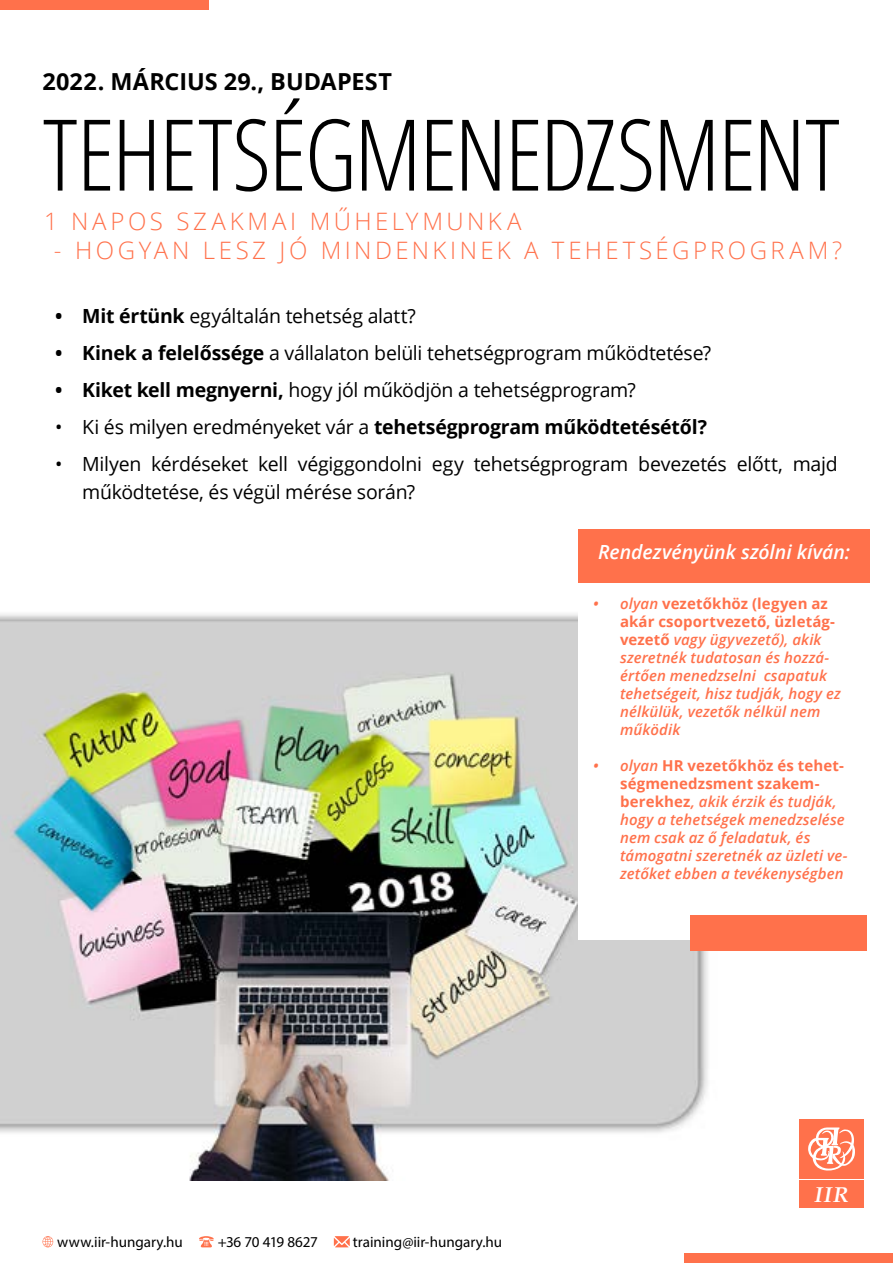
<style>
.page{position:relative;width:893px;height:1263px;background:#fff}
.page>*{position:absolute;margin:0;border:0;box-sizing:border-box;transform-origin:0 0}
.t1{font:300 condensed 99px "Open Sans";letter-spacing:-.025em;color:#000}
.t2{font:300 24px "Open Sans";letter-spacing:.145em;color:#ff714b}
.t3{font:700 23.4px "Open Sans";color:#000}
.t4{font:italic 700 21.45px "Palatino Linotype";color:#fff}
.t5{font:19.5px/28.5px "Open Sans";letter-spacing:-.015em;color:#000}
.t6{font:700 19.5px "Open Sans";letter-spacing:-.01em;color:#000}
.t7{font:italic 600 19.5px "Open Sans";letter-spacing:-.005em;color:#fff}
.t8{font:15.15px "Myriad Pro";letter-spacing:-.005em;color:#000}
.t9{font:15.15px "Myriad Pro";letter-spacing:-.025em;color:#000}
.t10{font:italic 600 15px/18px "Open Sans";letter-spacing:.005em;color:#ff714b}
.s1{font-weight:700}
.s2{font-weight:400}
.s3{font-weight:700;font-style:normal}
</style>
<div class="page">
<img style="left:0;top:614px;width:708px;height:566px">
<div style="left:685px;top:1253px;width:208px;height:10px;background:#ff714b"></div>
<div style="left:0;top:0;width:208px;height:10px;background:#ff714b"></div>
<svg style="left:43px;top:1236px;width:10px;height:11px"></svg>
<svg style="left:199px;top:1236px;width:15px;height:11px"></svg>
<svg style="left:334px;top:1236px;width:16px;height:11px"></svg>
<div style="left:799px;top:1119px;width:65px;height:60px;background:#ff714b"></div>
<svg style="left:808px;top:1127px;width:47px;height:44px"></svg>
<div style="left:799px;top:1180px;width:65px;height:28px;background:#ff714b"></div>
<div style="left:578px;top:583px;width:289px;height:356px;background:#fff"></div>
<div style="left:690px;top:915px;width:177px;height:36px;background:#ff714b"></div>
<div style="left:578px;top:529px;width:292px;height:54px;background:#ff714b"></div>
<h3 class="t3" style="left:43px;top:65px;width:351px">2022. MÁRCIUS 29., BUDAPEST</h3>
<h1 class="t1" style="left:43px;top:88px;width:798px">TEHETSÉGMENEDZSMENT</h1>
<h2 class="t2" style="left:44px;top:205px;width:479px">1 NAPOS SZAKMAI MŰHELYMUNKA</h2>
<h2 class="t2" style="left:54px;top:233px;width:790px">- HOGYAN LESZ JÓ MINDENKINEK A TEHETSÉGPROGRAM?</h2>
<h3 class="t5" style="left:55px;top:301px;width:362px"><span class="s1">• Mit értünk</span> egyáltalán tehetség alatt?</h3>
<h3 class="t5" style="left:55px;top:338px;width:657px"><span class="s1">• Kinek a felelőssége</span> a vállalaton belüli tehetségprogram működtetése?</h3>
<h3 class="t5" style="left:55px;top:375px;width:582px"><span class="s1">• Kiket kell megnyerni,</span> hogy jól működjön a tehetségprogram?</h3>
<h3 class="t6" style="left:55px;top:413px;width:653px"><span class="s2">• Ki és milyen eredményeket vár a</span> tehetségprogram működtetésétől?</h3>
<h3 class="t5" style="left:82px;top:449px;width:757px;text-indent:-27px">• Milyen kérdéseket kell végiggondolni egy tehetségprogram bevezetés előtt, majd működtetése, és végül mérése során?</h3>
<h3 class="t7" style="left:598px;top:539px;width:253px">Rendezvényünk szólni kíván:</h3>
<p class="t10" style="left:620px;top:595px;width:222px;text-indent:-27px">• olyan <span class="s3">vezetőkhöz (legyen az akár csoportvezető, üzletág&shy;vezető</span> vagy ügyvezető), akik szeretnék tudatosan és hozzá&shy;értően menedzselni csapatuk tehetségeit, hisz tudják, hogy ez nélkülük, vezetők nélkül nem működik</p>
<p class="t10" style="left:620px;top:757px;width:229px;text-indent:-27px">• olyan <span class="s3">HR vezetőkhöz és tehet&shy;ségmenedzsment szakem&shy;berekhez</span>, akik érzik és tudják, hogy a tehetségek menedzselése nem csak az ő feladatuk, és támogatni szeretnék az üzleti ve&shy;zetőket ebben a tevékenységben</p>
<p class="t8" style="left:57px;top:1233px;width:127px">www.iir-hungary.hu</p>
<p class="t9" style="left:218px;top:1233px;width:102px">+36 70 419 8627</p>
<p class="t8" style="left:353px;top:1233px;width:151px">training@iir-hungary.hu</p>
<h3 class="t4" style="left:814px;top:1179px;width:36px">IIR</h3>
</div>
